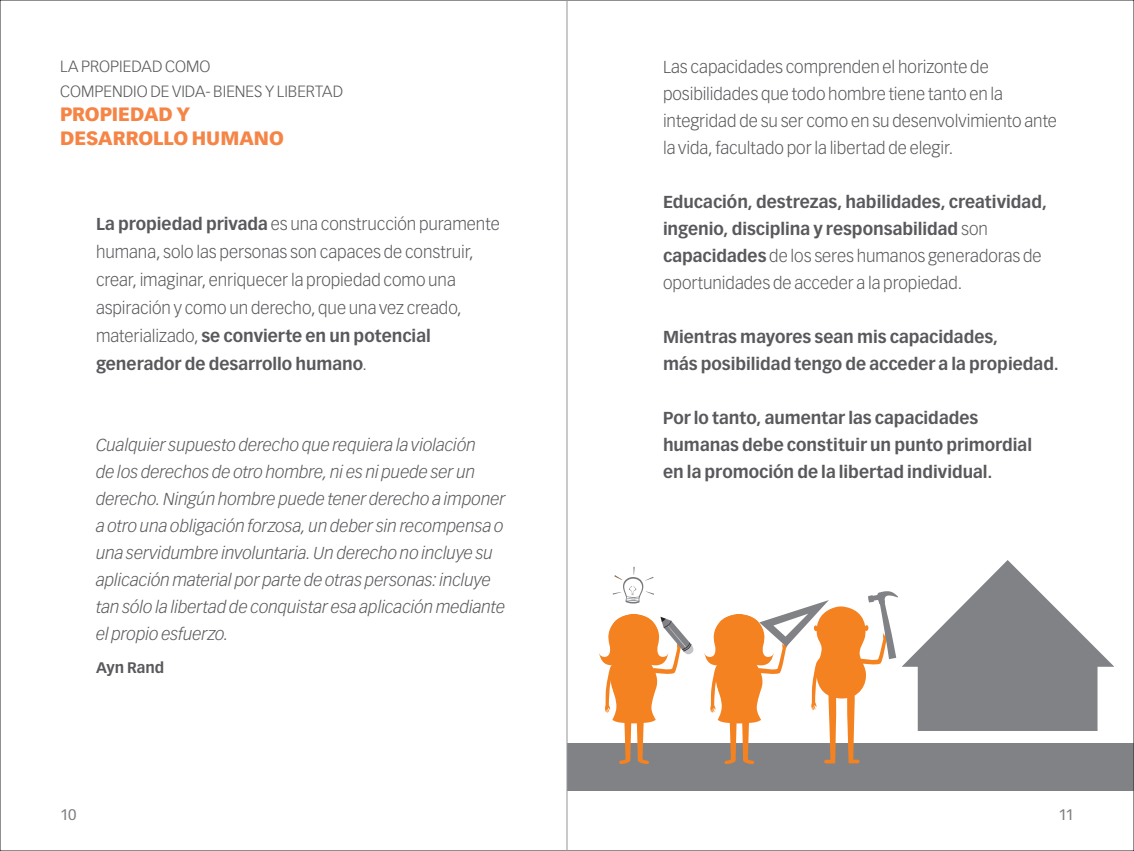
<style>
.page{position:relative;width:1134px;height:851px;background:#fff}
.page>*{position:absolute;margin:0;border:0;box-sizing:border-box;transform-origin:0 0}
.t1{font:900 19px/24px "Vectora LT Std";color:#f58547}
.t2{font:300 17px/28px "Vectora LT Std";letter-spacing:-.005em;color:#59595d}
.t3{font:italic 300 17px/27px "Vectora LT Std";letter-spacing:-.005em;color:#59595d}
.t4{font:700 17px/27px "Vectora LT Std";color:#59595d}
.t5{font:300 16px/24px "Vectora LT Std";color:#59595d}
.t6{font:700 15px "Vectora LT Std";color:#59595d}
.t7{font:15px "Vectora LT Std";color:#7c7c81}
.s1{font-weight:700}
.s2{font-weight:300}
</style>
<div class="page">
<div style="left:567px;top:743px;width:567px;height:47px;background:#808285"></div>
<svg style="left:613px;top:566px;width:41px;height:37px"></svg>
<svg style="left:599px;top:614px;width:95px;height:150px"></svg>
<svg style="left:704px;top:560px;width:410px;height:204px"></svg>
<hr style="left:567px;top:0;width:1px;height:850px;background:#939598">
<p class="t5" style="left:60px;top:55px;width:285px">LA PROPIEDAD COMO<br>COMPENDIO DE VIDA- BIENES Y LIBERTAD</p>
<p class="t1" style="left:60px;top:101px;width:225px">PROPIEDAD Y<br>DESARROLLO HUMANO</p>
<p class="t2" style="left:96px;top:210px;width:405px"><span class="s1">La propiedad privada</span> es una construcción puramente humana, solo las personas son capaces de construir, crear, imaginar, enriquecer la propiedad como una aspiración y como un derecho, que una vez creado, materializado, <span class="s1">se convierte en un potencial generador de desarrollo humano</span>.</p>
<p class="t3" style="left:96px;top:431px;width:411px">Cualquier supuesto derecho que requiera la violación<br>de los derechos de otro hombre, ni es ni puede ser un derecho. Ningún hombre puede tener derecho a imponer a otro una obligación forzosa, un deber sin recompensa o una servidumbre involuntaria. Un derecho no incluye su aplicación material por parte de otras personas: incluye tan sólo la libertad de conquistar esa aplicación mediante el propio esfuerzo.</p>
<p class="t6" style="left:96px;top:659px;width:70px">Ayn Rand</p>
<p class="t2" style="left:663px;top:54px;width:396px;line-height:27px">Las capacidades comprenden el horizonte de posibilidades que todo hombre tiene tanto en la integridad de su ser como en su desenvolvimiento ante la vida, facultado por la libertad de elegir.</p>
<p class="t4" style="left:663px;top:189px;width:385px">Educación, destrezas, habilidades, creatividad, ingenio, disciplina y responsabilidad <span class="s2">son </span>capacidades <span class="s2">de los seres humanos generadoras de oportunidades de acceder a la propiedad.</span></p>
<p class="t4" style="left:663px;top:324px;width:397px">Mientras mayores sean mis capacidades,<br>más posibilidad tengo de acceder a la propiedad.</p>
<p class="t4" style="left:663px;top:405px;width:371px">Por lo tanto, aumentar las capacidades humanas debe constituir un punto primordial en la promoción de la libertad individual.</p>
<p class="t7" style="left:60px;top:806px;width:18px">10</p>
<p class="t7" style="left:1058px;top:806px;width:17px">11</p>
</div>
